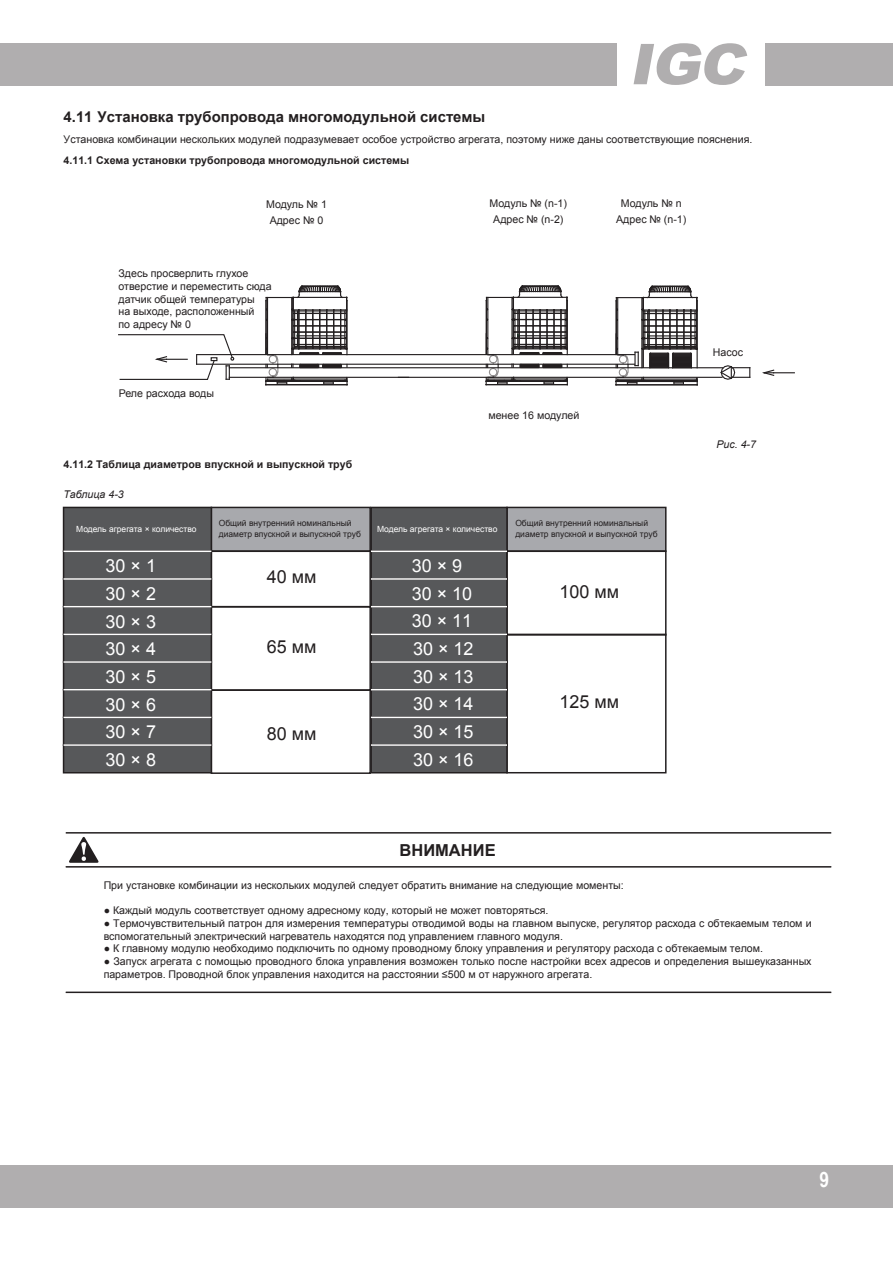
<style>
.page{position:relative;width:893px;height:1263px;background:#fff}
.page>*{position:absolute;margin:0;border:0;box-sizing:border-box;transform-origin:0 0}
.t1{font:700 21.3px "Arial Narrow";color:#fff}
.t2{font:18px/27.8px "Arial";color:#fff;text-align:justify}
.t3{font:18px "Arial";color:#231f20}
.t4{font:700 16.5px "Arial";color:#231f20}
.t5{font:700 14.85px "Arial";color:#231f20}
.t6{font:10.65px/12.8px "Arial";color:#231f20}
.t7{font:700 10.65px "Arial";color:#231f20}
.t8{font:italic 10.65px "Arial";color:#231f20}
.t9{font:8.55px/10.2px "Arial";color:#231f20}
.t10{font:8.55px "Arial";color:#fff}
</style>
<div class="page">
<div style="left:0;top:1165px;width:893px;height:43px;background:#b0aeaf"></div>
<div style="left:0;top:43px;width:617px;height:43px;background:#b0aeaf"></div>
<div style="left:765px;top:43px;width:128px;height:43px;background:#b0aeaf"></div>
<svg style="left:633px;top:43px;width:114px;height:42px"></svg>
<hr style="left:66px;top:832px;width:765px;height:1px;background:#231f20">
<hr style="left:66px;top:866px;width:765px;height:1px;background:#231f20">
<hr style="left:66px;top:991px;width:765px;height:2px;background:#231f20">
<svg style="left:69px;top:837px;width:30px;height:26px"></svg>
<div style="left:506px;top:507px;width:160px;height:45px;background:#a8a9ad;border:2px solid #231f20"></div>
<div style="left:370px;top:507px;width:138px;height:45px;background:#57585a;border:2px solid #231f20"></div>
<div style="left:370px;top:550px;width:138px;height:30px;background:#57585a"></div>
<div style="left:506px;top:550px;width:160px;height:85px;border:2px solid #231f20"></div>
<div style="left:506px;top:633px;width:160px;height:140px;border:2px solid #231f20"></div>
<hr style="left:359px;top:550px;width:148px;height:2px;background:#fff">
<div style="left:370px;top:578px;width:138px;height:29px;background:#57585a;border:2px solid #231f20"></div>
<hr style="left:359px;top:578px;width:148px;height:2px;background:#fff">
<div style="left:370px;top:606px;width:138px;height:29px;background:#57585a;border:2px solid #231f20"></div>
<hr style="left:359px;top:606px;width:148px;height:1px;background:#fff">
<div style="left:370px;top:633px;width:138px;height:30px;background:#57585a;border:2px solid #231f20"></div>
<hr style="left:359px;top:633px;width:148px;height:2px;background:#fff">
<div style="left:370px;top:661px;width:138px;height:29px;background:#57585a;border:2px solid #231f20"></div>
<hr style="left:359px;top:661px;width:148px;height:2px;background:#fff">
<div style="left:370px;top:689px;width:138px;height:29px;background:#57585a;border:2px solid #231f20"></div>
<hr style="left:359px;top:689px;width:148px;height:1px;background:#fff">
<div style="left:370px;top:716px;width:138px;height:30px;background:#57585a;border:2px solid #231f20"></div>
<hr style="left:359px;top:716px;width:148px;height:2px;background:#fff">
<div style="left:370px;top:744px;width:138px;height:29px;background:#57585a;border:2px solid #231f20"></div>
<hr style="left:359px;top:744px;width:148px;height:2px;background:#fff">
<div style="left:211px;top:507px;width:160px;height:45px;background:#a8a9ad;border:2px solid #231f20"></div>
<div style="left:211px;top:550px;width:160px;height:57px;border:2px solid #231f20"></div>
<div style="left:211px;top:606px;width:160px;height:85px;border:2px solid #231f20"></div>
<div style="left:211px;top:689px;width:160px;height:85px;border:2px solid #231f20"></div>
<div style="left:63px;top:507px;width:149px;height:45px;background:#57585a;border:2px solid #231f20"></div>
<div style="left:63px;top:550px;width:149px;height:30px;background:#57585a;border:2px solid #231f20"></div>
<hr style="left:64px;top:550px;width:147px;height:2px;background:#fff">
<div style="left:63px;top:578px;width:149px;height:29px;background:#57585a;border:2px solid #231f20"></div>
<hr style="left:64px;top:578px;width:147px;height:2px;background:#fff">
<div style="left:63px;top:606px;width:149px;height:29px;background:#57585a;border:2px solid #231f20"></div>
<hr style="left:64px;top:606px;width:147px;height:1px;background:#fff">
<div style="left:63px;top:633px;width:149px;height:30px;background:#57585a;border:2px solid #231f20"></div>
<hr style="left:64px;top:633px;width:147px;height:2px;background:#fff">
<div style="left:63px;top:661px;width:149px;height:29px;background:#57585a;border:2px solid #231f20"></div>
<hr style="left:64px;top:661px;width:147px;height:2px;background:#fff">
<div style="left:63px;top:689px;width:149px;height:29px;background:#57585a;border:2px solid #231f20"></div>
<hr style="left:64px;top:689px;width:147px;height:1px;background:#fff">
<div style="left:63px;top:716px;width:149px;height:30px;background:#57585a;border:2px solid #231f20"></div>
<hr style="left:64px;top:716px;width:147px;height:2px;background:#fff">
<div style="left:63px;top:744px;width:149px;height:29px;background:#57585a;border:2px solid #231f20"></div>
<hr style="left:64px;top:744px;width:147px;height:2px;background:#fff">
<svg style="left:762px;top:369px;width:32px;height:7px"></svg>
<hr style="left:229px;top:367px;width:494px;height:1px;background:#231f20">
<hr style="left:229px;top:377px;width:42px;height:1px;background:#231f20">
<hr style="left:272px;top:377px;width:137px;height:1px;background:#231f20">
<hr style="left:398px;top:377px;width:324px;height:1px;background:#231f20">
<hr style="left:197px;top:364px;width:437px;height:1px;background:#231f20">
<hr style="left:197px;top:354px;width:437px;height:1px;background:#231f20">
<svg style="left:265px;top:285px;width:83px;height:101px"></svg>
<svg style="left:486px;top:285px;width:82px;height:100px"></svg>
<svg style="left:615px;top:285px;width:83px;height:101px"></svg>
<svg style="left:118px;top:334px;width:117px;height:46px"></svg>
<svg style="left:720px;top:365px;width:30px;height:15px"></svg>
<h3 class="t5" style="left:64px;top:107px;width:423px">4.11 Установка трубопровода многомодульной системы</h3>
<p class="t6" style="left:64px;top:133px;width:690px">Установка комбинации нескольких модулей подразумевает особое устройство агрегата, поэтому ниже даны соответствующие пояснения.</p>
<p class="t7" style="left:64px;top:153px;width:347px">4.11.1 Схема установки трубопровода многомодульной системы</p>
<p class="t6" style="left:266px;top:198px;width:62px">Модуль № 1</p>
<p class="t6" style="left:490px;top:197px;width:79px">Модуль № (n-1)</p>
<p class="t6" style="left:270px;top:214px;width:55px">Адрес № 0</p>
<p class="t6" style="left:493px;top:213px;width:72px">Адрес № (n-2)</p>
<p class="t6" style="left:118px;top:267px;width:155px">Здесь просверлить глухое отверстие и переместить сюда датчик общей температуры<br>на выходе, расположенный<br>по адресу № 0</p>
<p class="t6" style="left:119px;top:387px;width:97px">Реле расхода воды</p>
<p class="t7" style="left:64px;top:457px;width:290px">4.11.2 Таблица диаметров впускной и выпускной труб</p>
<p class="t8" style="left:64px;top:487px;width:62px">Таблица 4-3</p>
<p class="t6" style="left:488px;top:409px;width:92px">менее 16 модулей</p>
<p class="t6" style="left:616px;top:195px;width:72px;line-height:15.8px;text-align:center">Модуль № n<br>Адрес № (n-1)</p>
<p class="t10" style="left:76px;top:523px;width:122px">Модель агрегата × количество</p>
<p class="t9" style="left:219px;top:518px;width:144px">Общий внутренний номинальный диаметр впускной и выпускной труб</p>
<p class="t10" style="left:377px;top:523px;width:122px">Модель агрегата × количество</p>
<p class="t9" style="left:515px;top:518px;width:144px">Общий внутренний номинальный диаметр впускной и выпускной труб</p>
<h2 class="t2" style="left:106px;top:552px;width:52px">30 × 1</h2>
<h2 class="t2" style="left:412px;top:552px;width:52px">30 × 9</h2>
<h2 class="t2" style="left:106px;top:580px;width:52px">30 × 2</h2>
<h2 class="t2" style="left:412px;top:580px;width:63px">30 × 10<br>30 × 11<br>30 × 12<br>30 × 13<br>30 × 14</h2>
<h2 class="t3" style="left:267px;top:565px;width:51px">40 мм</h2>
<h2 class="t2" style="left:106px;top:607px;width:52px">30 × 3</h2>
<h2 class="t3" style="left:267px;top:634px;width:51px">65 мм</h2>
<h2 class="t2" style="left:106px;top:635px;width:52px">30 × 4</h2>
<h2 class="t2" style="left:106px;top:663px;width:52px">30 × 5<br>30 × 6<br>30 × 7<br>30 × 8</h2>
<h2 class="t2" style="left:413px;top:718px;width:62px">30 × 15</h2>
<h2 class="t3" style="left:267px;top:722px;width:51px">80 мм</h2>
<h2 class="t2" style="left:413px;top:746px;width:62px">30 × 16</h2>
<h2 class="t3" style="left:559px;top:580px;width:61px">100 мм</h2>
<h2 class="t3" style="left:559px;top:690px;width:61px">125 мм</h2>
<p class="t6" style="left:713px;top:346px;width:32px">Насос</p>
<p class="t8" style="left:716px;top:437px;width:41px">Рис. 4-7</p>
<h3 class="t4" style="left:399px;top:839px;width:98px">ВНИМАНИЕ</h3>
<p class="t6" style="left:104px;top:878px;width:522px">При установке комбинации из нескольких модулей следует обратить внимание на следующие моменты:</p>
<p class="t6" style="left:104px;top:904px;width:446px">● Каждый модуль соответствует одному адресному коду, который не может повторяться.</p>
<p class="t6" style="left:104px;top:917px;width:709px">● Термочувствительный патрон для измерения температуры отводимой воды на главном выпуске, регулятор расхода с обтекаемым телом и вспомогательный электрический нагреватель находятся под управлением главного модуля.</p>
<p class="t6" style="left:104px;top:942px;width:661px">● К главному модулю необходимо подключить по одному проводному блоку управления и регулятору расхода с обтекаемым телом.</p>
<p class="t6" style="left:104px;top:955px;width:709px">● Запуск агрегата с помощью проводного блока управления возможен только после настройки всех адресов и определения вышеуказанных параметров. Проводной блок управления находится на расстоянии ≤500 м от наружного агрегата.</p>
<h1 class="t1" style="left:819px;top:1163px;width:11px">9</h1>
</div>
